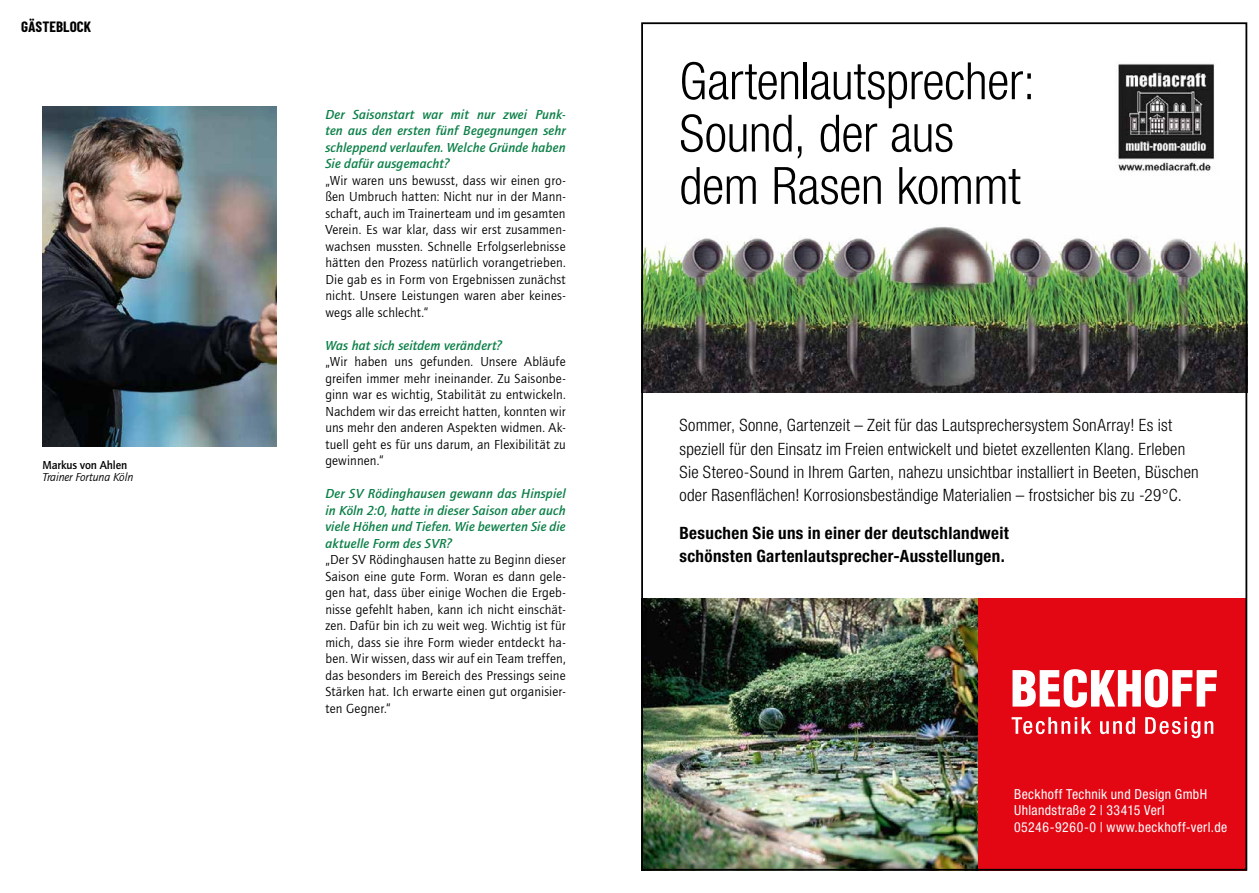
<style>
.page{position:relative;width:1259px;height:893px;background:#fff}
.page>*{position:absolute;margin:0;border:0;box-sizing:border-box;transform-origin:0 0}
.t1{font:300 condensed 51.45px/52.3px "Helvetica Neue LT Pro";letter-spacing:-.005em;color:#000}
.t2{font:300 condensed 16.95px/23.4px "Helvetica Neue LT Pro";letter-spacing:.015em;color:#000}
.t3{font:700 condensed 16.95px/23.4px "Helvetica Neue LT Pro";letter-spacing:.02em;color:#000}
.t4{font:700 15px "Barlow Condensed";letter-spacing:.005em;color:#000}
.t5{font:condensed 13.8px/16.8px "Helvetica Neue LT Pro";letter-spacing:.03em;color:#fff}
.t6{font:13.5px/16.5px "Quay Sans EFOP";letter-spacing:.01em;color:#000;text-align:justify}
.t7{font:italic 500 13.5px/16.5px "Quay Sans EFOP";letter-spacing:.01em;color:#0c8048;text-align:justify}
.t8{font:italic 12px "Quay Sans EFOP";letter-spacing:-.01em;color:#000}
.t9{font:500 12px "Quay Sans EFOP";letter-spacing:-.01em;color:#000}
</style>
<div class="page">
<img style="left:43px;top:106px;width:233px;height:340px">
<img style="left:644px;top:227px;width:600px;height:165px">
<div style="left:977px;top:598px;width:270px;height:273px;background:#e30613"></div>
<svg style="left:1011px;top:717px;width:80px;height:17px"></svg>
<svg style="left:1100px;top:717px;width:35px;height:17px"></svg>
<svg style="left:1145px;top:717px;width:68px;height:21px"></svg>
<svg style="left:1012px;top:669px;width:204px;height:38px"></svg>
<img style="left:1118px;top:63px;width:97px;height:109px">
<img style="left:644px;top:598px;width:333px;height:270px">
<p class="t4" style="left:21px;top:17px;width:71px">GÄSTEBLOCK</p>
<p class="t9" style="left:43px;top:459px;width:86px">Markus von Ahlen</p>
<p class="t8" style="left:43px;top:471px;width:92px">Trainer Fortuna Köln</p>
<p class="t7" style="left:325px;top:106px;width:242px">Der Saisonstart war mit nur zwei Punk&shy;ten aus den ersten fünf Begegnungen sehr schleppend verlaufen. Welche Gründe haben Sie dafür ausgemacht?</p>
<p class="t6" style="left:325px;top:172px;width:242px">„Wir waren uns bewusst, dass wir einen gro&shy;ßen Umbruch hatten: Nicht nur in der Mann&shy;schaft, auch im Trainerteam und im gesamten Verein. Es war klar, dass wir erst zusammen&shy;wachsen mussten. Schnelle Erfolgserlebnisse hätten den Prozess natürlich vorangetrieben.<br>Die gab es in Form von Ergebnissen zunächst nicht. Unsere Leistungen waren aber keines&shy;wegs alle schlecht.“</p>
<p class="t7" style="left:325px;top:337px;width:178px">Was hat sich seitdem verändert?</p>
<p class="t6" style="left:325px;top:354px;width:242px">„Wir haben uns gefunden. Unsere Abläufe greifen immer mehr ineinander. Zu Saisonbe&shy;ginn war es wichtig, Stabilität zu entwickeln.<br>Nachdem wir das erreicht hatten, konnten wir uns mehr den anderen Aspekten widmen. Ak&shy;tuell geht es für uns darum, an Flexibilität zu gewinnen.“</p>
<p class="t7" style="left:325px;top:485px;width:242px">Der SV Rödinghausen gewann das Hinspiel in Köln 2:0, hatte in dieser Saison aber auch viele Höhen und Tiefen. Wie bewerten Sie die aktuelle Form des SVR?</p>
<p class="t6" style="left:325px;top:551px;width:242px">„Der SV Rödinghausen hatte zu Beginn dieser Saison eine gute Form. Woran es dann gele&shy;gen hat, dass über einige Wochen die Ergeb&shy;nisse gefehlt haben, kann ich nicht einschät&shy;zen. Dafür bin ich zu weit weg. Wichtig ist für mich, dass sie ihre Form wieder entdeckt ha&shy;ben. Wir wissen, dass wir auf ein Team treffen, das besonders im Bereich des Pressings seine Stärken hat. Ich erwarte einen gut organisier&shy;ten Gegner.“</p>
<h1 class="t1" style="left:679px;top:55px;width:357px">Gartenlautsprecher:<br>Sound, der aus dem Rasen kommt</h1>
<p class="t2" style="left:679px;top:413px;width:521px">Sommer, Sonne, Gartenzeit – Zeit für das Lautsprechersystem SonArray! Es ist speziell für den Einsatz im Freien entwickelt und bietet exzellenten Klang. Erleben Sie Stereo-Sound in Ihrem Garten, nahezu unsichtbar installiert in Beeten, Büschen oder Rasenflächen! Korrosionsbeständige Materialien – frostsicher bis zu -29°C.</p>
<p class="t3" style="left:679px;top:521px;width:331px">Besuchen Sie uns in einer der deutschlandweit schönsten Gartenlautsprecher-Ausstellungen.</p>
<p class="t5" style="left:1014px;top:785px;width:215px">Beckhoff Technik und Design GmbH<br>Uhlandstraße 2 | 33415 Verl<br>05246-9260-0 | www.beckhoff-verl.de</p>
</div>
